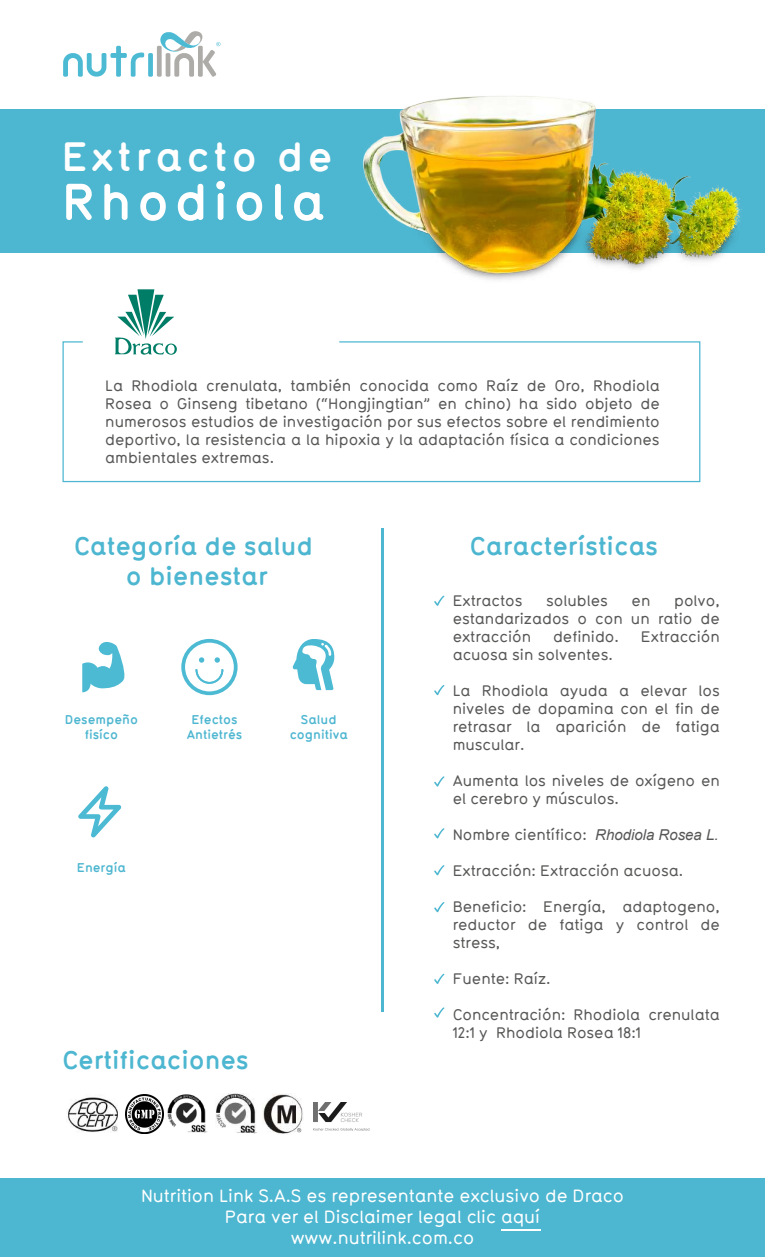
<style>
.page{position:relative;width:765px;height:1257px;background:#fff}
.page>*{position:absolute;margin:0;border:0;box-sizing:border-box;transform-origin:0 0}
.t1{font:700 50.88px "Typ 1451";letter-spacing:.1em;color:#fff}
.t2{font:700 40.38px "Typ 1451";letter-spacing:.1em;color:#fff}
.t3{font:700 25px/30px "Typ 1451";color:#4db6d0;text-align:center}
.t4{font:500 17.5px/21px "Typ 1451";color:#fff;text-align:center}
.t5{font:500 15px/18px "Typ 1451";color:#575756;text-align:justify}
.t6{font:700 12.5px/15px "Typ 1451";color:#4db6d0;text-align:center}
.s1{font-family:"Arial";font-weight:400;font-style:italic}
</style>
<div class="page">
<div style="left:0;top:109px;width:765px;height:144px;background:#4db6d0"></div>
<div style="left:148px;top:53px;width:5px;height:24px;background:#4dbad4;border-radius:2px"></div>
<svg style="left:63px;top:46px;width:81px;height:31px"></svg>
<svg style="left:157px;top:31px;width:63px;height:46px"></svg>
<hr style="left:381px;top:529px;width:3px;height:483px;background:#4db6d0">
<svg style="left:62px;top:341px;width:639px;height:142px"></svg>
<svg style="left:434px;top:596px;width:10px;height:10px"></svg>
<svg style="left:434px;top:828px;width:10px;height:10px"></svg>
<svg style="left:434px;top:865px;width:10px;height:10px"></svg>
<svg style="left:434px;top:902px;width:10px;height:10px"></svg>
<svg style="left:434px;top:974px;width:10px;height:10px"></svg>
<svg style="left:434px;top:1007px;width:10px;height:11px"></svg>
<svg style="left:434px;top:685px;width:10px;height:10px"></svg>
<svg style="left:434px;top:776px;width:10px;height:11px"></svg>
<div style="left:0;top:1179px;width:765px;height:78px;background:#4db6d0"></div>
<hr style="left:501px;top:1230px;width:40px;height:1px;background:#fff">
<div style="left:165px;top:344px;width:12px;height:11px;background:#007d67;border-radius:50%"></div>
<svg style="left:115px;top:289px;width:60px;height:66px"></svg>
<svg style="left:181px;top:639px;width:57px;height:56px"></svg>
<img style="left:314px;top:1102px;width:56px;height:28px">
<img style="left:126px;top:1095px;width:38px;height:38px">
<img style="left:68px;top:1097px;width:50px;height:35px">
<img style="left:167px;top:1094px;width:41px;height:39px">
<img style="left:216px;top:1094px;width:40px;height:39px">
<img style="left:263px;top:1094px;width:40px;height:40px">
<svg style="left:82px;top:642px;width:43px;height:51px"></svg>
<svg style="left:293px;top:639px;width:41px;height:51px"></svg>
<svg style="left:78px;top:786px;width:43px;height:51px"></svg>
<img style="left:362px;top:96px;width:381px;height:184px">
<h2 class="t2" style="left:62px;top:128px;width:272px">Extracto de</h2>
<h1 class="t1" style="left:62px;top:166px;width:265px">Rhodiola</h1>
<p class="t5" style="left:105px;top:376px;width:556px">La Rhodiola crenulata, también conocida como Raíz de Oro, Rhodiola Rosea o Ginseng tibetano (“Hongjingtian” en chino) ha sido objeto de numerosos estudios de investigación por sus efectos sobre el rendimiento deportivo, la resistencia a la hipoxia y la adaptación física a condiciones ambientales extremas.</p>
<h3 class="t3" style="left:74px;top:530px;width:241px">Categoría de salud o bienestar</h3>
<p class="t6" style="left:65px;top:712px;width:75px">Desempeño fisíco</p>
<p class="t6" style="left:77px;top:859px;width:50px">Energía</p>
<p class="t6" style="left:187px;top:712px;width:57px">Efectos<br>Antietrés</p>
<p class="t6" style="left:290px;top:712px;width:60px">Salud cognitiva</p>
<h3 class="t3" style="left:62px;top:1044px;width:188px">Certificaciones</h3>
<h3 class="t3" style="left:470px;top:530px;width:190px">Características</h3>
<p class="t5" style="left:453px;top:591px;width:269px;text-indent:221px">polvo, estandarizados o con un ratio de extracción</p>
<p class="t5" style="left:453px;top:591px;width:71px">Extractos</p>
<p class="t5" style="left:546px;top:591px;width:63px">solubles</p>
<p class="t5" style="left:632px;top:591px;width:20px">en</p>
<p class="t5" style="left:553px;top:627px;width:67px">definido.</p>
<p class="t5" style="left:641px;top:627px;width:80px">Extracción</p>
<p class="t5" style="left:453px;top:645px;width:162px">acuosa sin solventes.</p>
<p class="t5" style="left:453px;top:681px;width:269px">La Rhodiola ayuda a elevar los niveles de dopamina con el fin de retrasar la aparición de fatiga muscular.</p>
<p class="t5" style="left:453px;top:771px;width:269px">Aumenta los niveles de oxígeno en el cerebro y músculos.</p>
<p class="t5" style="left:453px;top:825px;width:267px">Nombre científico: <span class="s1">Rhodiola Rosea L.</span></p>
<p class="t5" style="left:453px;top:861px;width:232px">Extracción: Extracción acuosa.</p>
<p class="t5" style="left:453px;top:897px;width:269px">Beneficio: Energía, adaptogeno, reductor de fatiga y control de stress,</p>
<p class="t5" style="left:453px;top:969px;width:99px">Fuente: Raíz.</p>
<p class="t5" style="left:453px;top:1005px;width:269px">Concentración: Rhodiola crenulata<br>12:1 y Rhodiola Rosea 18:1</p>
<p class="t4" style="left:141px;top:1184px;width:484px">Nutrition Link S.A.S es representante exclusivo de Draco<br>Para ver el Disclaimer legal clic aquí www.nutrilink.com.co</p>
</div>
